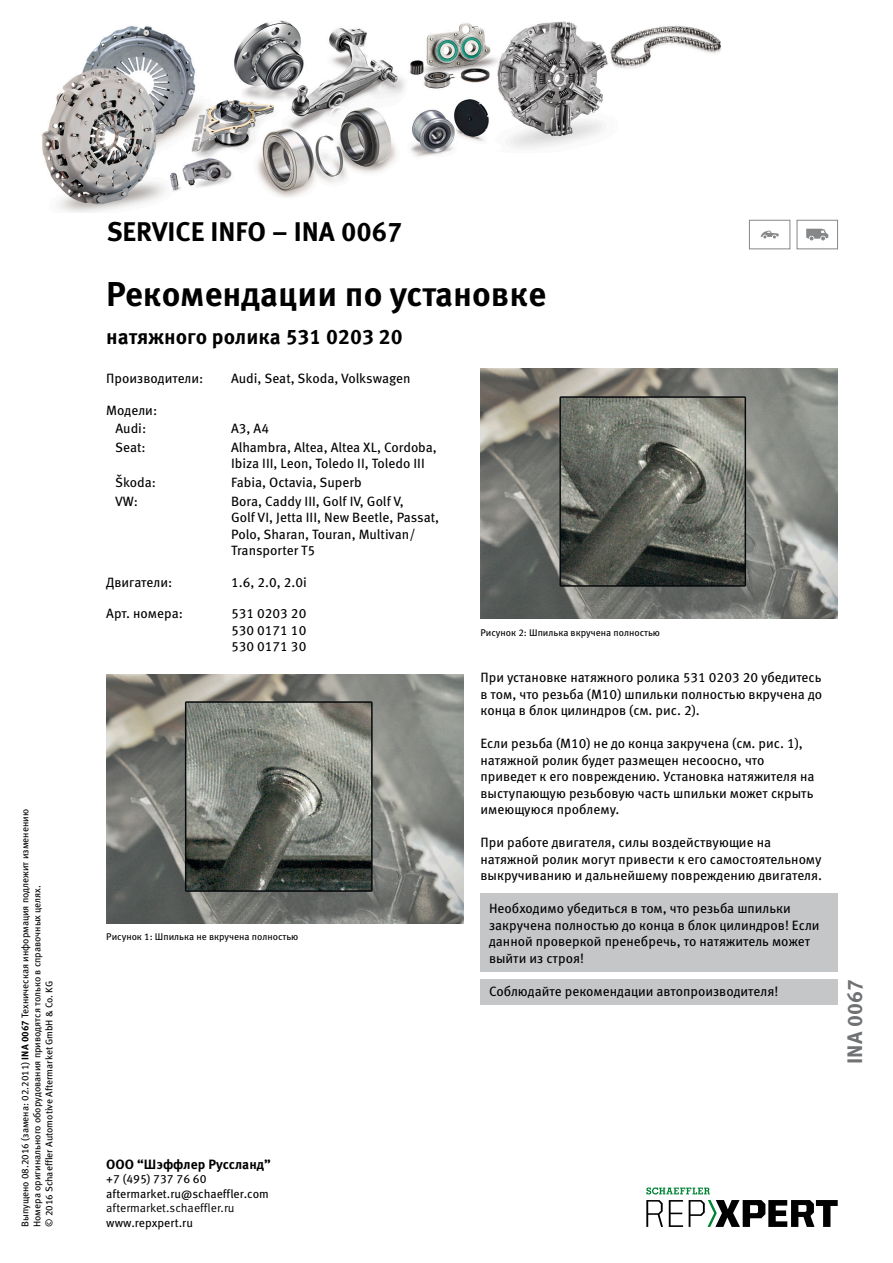
<style>
.page{position:relative;width:893px;height:1263px;background:#fff}
.page>*{position:absolute;margin:0;border:0;box-sizing:border-box;transform-origin:0 0}
.t1{font:700 34.5px "Meta Pro";color:#000}
.t2{font:700 27px "Meta Pro";color:#000}
.t3{font:700 21px "Meta Pro";color:#000}
.t4{font:700 21px "Meta Pro";color:#6f7172}
.t5{font:13.5px/16.5px "Meta Pro";color:#000}
.t6{font:700 13.5px "Meta Pro";color:#000}
.t7{font:12px/14.4px "Meta Pro";color:#000}
.t8{font:12px "Meta Pro Norm";color:#000}
.t9{font:9.75px/12px "Meta Pro";color:#000}
.s1{font-weight:700}
</style>
<div class="page">
<div style="left:480px;top:894px;width:358px;height:78px;background:#c5c6c7"></div>
<img style="left:480px;top:369px;width:358px;height:249px">
<img style="left:106px;top:674px;width:357px;height:250px">
<div style="left:480px;top:980px;width:358px;height:25px;background:#c5c6c7"></div>
<div style="left:749px;top:220px;width:41px;height:29px;border:1px solid #868789"></div>
<svg style="left:761px;top:231px;width:18px;height:7px"></svg>
<div style="left:797px;top:220px;width:41px;height:29px;border:1px solid #868789"></div>
<svg style="left:806px;top:229px;width:22px;height:11px"></svg>
<img style="left:42px;top:20px;width:679px;height:193px">
<svg style="left:646px;top:1200px;width:17px;height:27px"></svg>
<svg style="left:669px;top:1200px;width:14px;height:27px"></svg>
<svg style="left:689px;top:1200px;width:149px;height:27px"></svg>
<svg style="left:646px;top:1187px;width:64px;height:7px"></svg>
<p class="t9" style="left:19px;top:1227px;width:419px;rotate:-90deg">Выпущено 08.2016 (замена: 02.2011) <span class="s1">INA 0067</span> Техническая информация подлежит изменению<br>Номера оригинального оборудования приводятся только в справочных целях.<br>© 2016 Schaeffler Automotive Aftermarket GmbH &amp; Co. KG</p>
<h2 class="t2" style="left:107px;top:210px;width:297px">SERVICE INFO – INA 0067</h2>
<h1 class="t1" style="left:106px;top:267px;width:441px">Рекомендации по установке</h1>
<h3 class="t3" style="left:106px;top:320px;width:298px">натяжного ролика 531 0203 20</h3>
<p class="t5" style="left:106px;top:369px;width:99px">Производители:</p>
<p class="t5" style="left:231px;top:369px;width:181px">Audi, Seat, Skoda, Volkswagen</p>
<p class="t5" style="left:106px;top:400px;width:52px;line-height:18.8px;text-align:center">Модели:<br>Audi:</p>
<p class="t5" style="left:231px;top:419px;width:40px">A3, A4</p>
<p class="t5" style="left:115px;top:438px;width:32px">Seat:</p>
<p class="t5" style="left:231px;top:438px;width:207px">Alhambra, Altea, Altea XL, Cordoba,<br>Ibiza III, Leon, Toledo II, Toledo III</p>
<p class="t5" style="left:115px;top:473px;width:42px">Škoda:</p>
<p class="t5" style="left:231px;top:473px;width:132px">Fabia, Octavia, Superb</p>
<p class="t5" style="left:115px;top:492px;width:25px">VW:</p>
<p class="t5" style="left:231px;top:492px;width:210px">Bora, Caddy III, Golf IV, Golf V,<br>Golf VI, Jetta III, New Beetle, Passat,<br>Polo, Sharan, Touran, Multivan/<br>Transporter T5</p>
<p class="t5" style="left:106px;top:573px;width:67px">Двигатели:</p>
<p class="t5" style="left:231px;top:573px;width:77px">1.6, 2.0, 2.0i</p>
<p class="t5" style="left:106px;top:604px;width:78px">Aрт. номерa:</p>
<p class="t5" style="left:231px;top:604px;width:77px;text-align:justify">531 0203 20<br>530 0171 10<br>530 0171 30</p>
<p class="t9" style="left:106px;top:930px;width:194px">Рисунок 1: Шпилька не вкручена полностью</p>
<p class="t9" style="left:480px;top:626px;width:181px">Рисунок 2: Шпилька вкручена полностью</p>
<p class="t5" style="left:480px;top:668px;width:343px;text-align:justify">При установке натяжного ролика 531 0203 20 убедитесь в том, что резьба (М10) шпильки полностью вкручена до конца в блок цилиндров (см. рис. 2).</p>
<p class="t5" style="left:480px;top:734px;width:336px">Если резьба (М10) не до конца закручена (см. рис. 1), натяжной ролик будет размещен несоосно, что приведет к его повреждению. Установка натяжителя на выступающую резьбовую часть шпильки может скрыть имеющуюся проблему.</p>
<p class="t5" style="left:480px;top:833px;width:343px">При работе двигателя, силы воздействующие на натяжной ролик могут привести к его самостоятельному выкручиванию и дальнейшему повреждению двигателя.</p>
<p class="t5" style="left:489px;top:899px;width:332px">Необходимо убедиться в том, что резьба шпильки закручена полностью до конца в блок цилиндров! Если данной проверкой пренебречь, то натяжитель может выйти из строя!</p>
<p class="t5" style="left:489px;top:982px;width:291px">Соблюдайте рекомендации автопроизводителя!</p>
<h3 class="t4" style="left:838px;top:1064px;width:86px;rotate:-90deg">INA 0067</h3>
<p class="t6" style="left:106px;top:1154px;width:166px">ООО “Шэффлер Руссланд”</p>
<p class="t7" style="left:106px;top:1171px;width:164px">+7 (495) 737 76 60 aftermarket.ru@schaeffler.com</p>
<p class="t8" style="left:106px;top:1199px;width:130px">aftermarket.schaeffler.ru</p>
<p class="t7" style="left:106px;top:1214px;width:88px">www.repxpert.ru</p>
</div>
